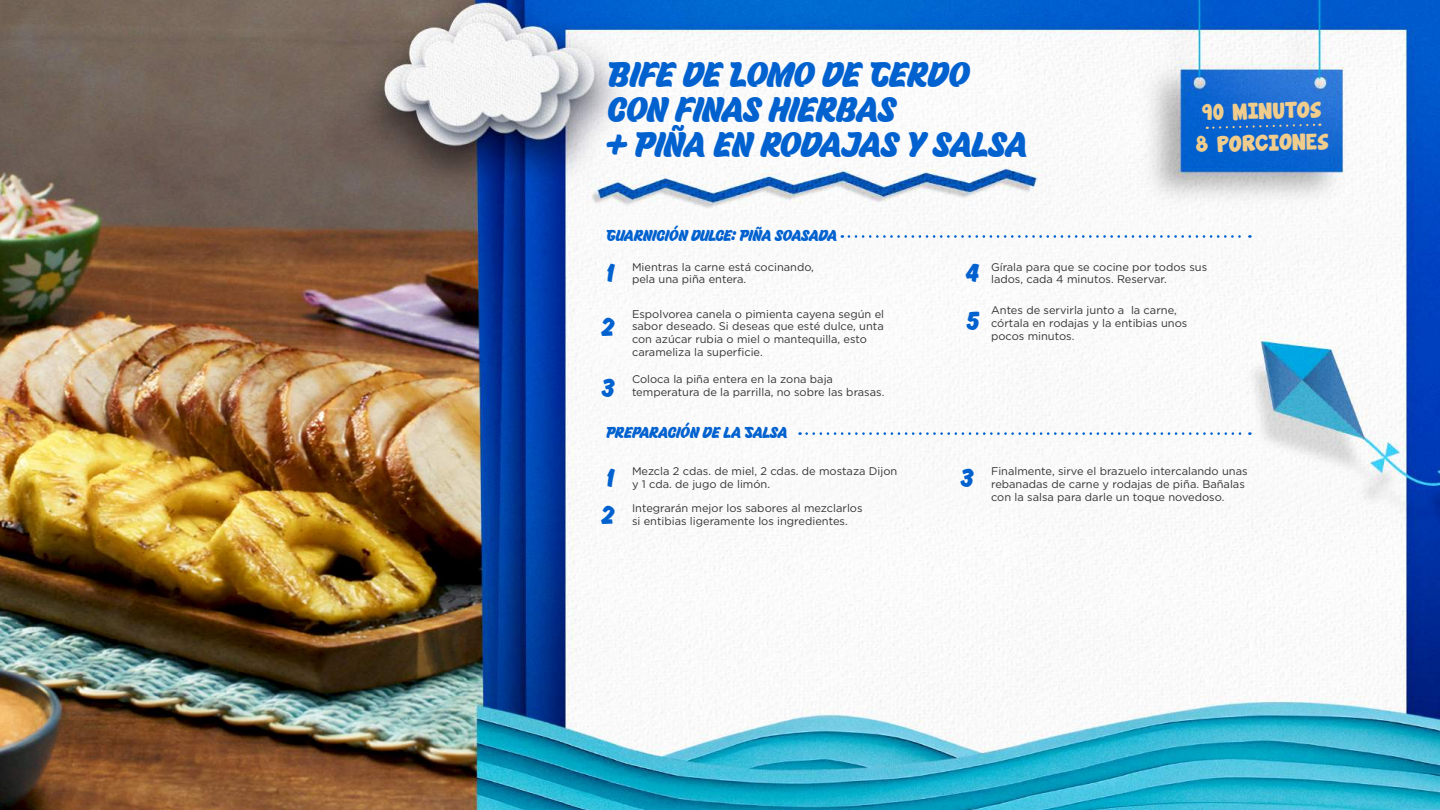
<style>
.page{position:relative;width:1440px;height:810px;background:#fff}
.page>*{position:absolute;margin:0;border:0;box-sizing:border-box;transform-origin:0 0}
.t1{font:35.7px/35px "Brothery";color:#0061cf}
.t2{font:700 27.22px/53.2px "Ahkio";color:#0061cf}
.t3{font:20.25px/31.9px "Janda Manatee Solid";color:#f0cd8d;text-align:center}
.t4{font:15.9px "Brothery";color:#0061cf}
.t5{font:11.1px/12.6px "Gotham";color:#333}
</style>
<div class="page">
<img style="left:0;top:0;width:1440px;height:810px">
<svg style="left:1207px;top:122px;width:113px;height:8px"></svg>
<svg style="left:849px;top:235px;width:401px;height:3px"></svg>
<svg style="left:807px;top:432px;width:443px;height:3px"></svg>
<h1 class="t1" style="left:607px;top:58px;width:422px">BIFE DE LOMO DE CERDO<br>CON FINAS HIERBAS<br>+ PIÑA EN RODAJAS Y SALSA</h1>
<h3 class="t3" style="left:1195px;top:97px;width:134px;rotate:-1deg">90 MINUTOS<br>8 PORCIONES</h3>
<h3 class="t4" style="left:607px;top:225px;width:232px">GUARNICIÓN DULCE: PIÑA SOASADA</h3>
<h2 class="t2" style="left:601px;top:246px;width:14px">1<br>2</h2>
<p class="t5" style="left:632px;top:260px;width:184px">Mientras la carne está cocinando, pela una piña entera.</p>
<p class="t5" style="left:632px;top:307px;width:254px">Espolvorea canela o pimienta cayena según el sabor deseado. Si deseas que esté dulce, unta con azúcar rubia o miel o mantequilla, esto carameliza la superficie.</p>
<h2 class="t2" style="left:601px;top:361px;width:14px">3</h2>
<p class="t5" style="left:632px;top:372px;width:254px">Coloca la piña entera en la zona baja temperatura de la parrilla, no sobre las brasas.</p>
<h3 class="t4" style="left:607px;top:422px;width:182px">PREPARACIÓN DE LA SALSA</h3>
<h2 class="t2" style="left:966px;top:249px;width:15px;line-height:47.2px">4<br>5</h2>
<p class="t5" style="left:991px;top:260px;width:218px">Gírala para que se cocine por todos sus lados, cada 4 minutos. Reservar.</p>
<p class="t5" style="left:991px;top:304px;width:198px">Antes de servirla junto a la carne, córtala en rodajas y la entibias unos pocos minutos.</p>
<p class="t5" style="left:632px;top:465px;width:267px">Mezcla 2 cdas. de miel, 2 cdas. de mostaza Dijon y 1 cda. de jugo de limón.</p>
<p class="t5" style="left:991px;top:465px;width:258px">Finalmente, sirve el brazuelo intercalando unas rebanadas de carne y rodajas de piña. Bañalas con la salsa para darle un toque novedoso.</p>
<p class="t5" style="left:632px;top:501px;width:232px">Integrarán mejor los sabores al mezclarlos si entibias ligeramente los ingredientes.</p>
<h2 class="t2" style="left:601px;top:459px;width:14px;line-height:37.3px">1<br>2</h2>
<h2 class="t2" style="left:960px;top:451px;width:14px">3</h2>
</div>
